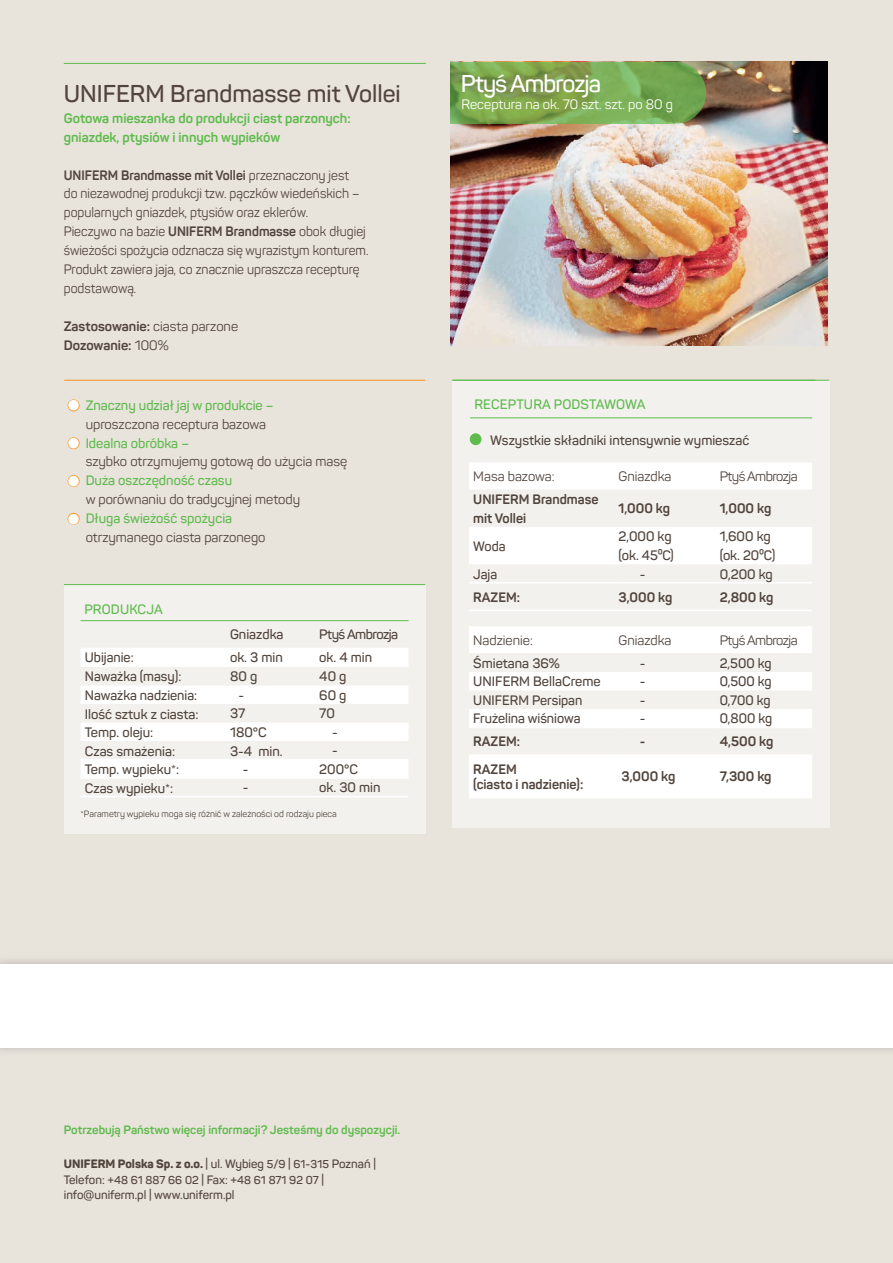
<style>
.page{position:relative;width:893px;height:1263px;background:#e8e3db}
.page>*{position:absolute;margin:0;border:0;box-sizing:border-box;transform-origin:0 0}
.t1{font:600 24px "Panton";color:#51443c}
.t2{font:600 24px "Panton";letter-spacing:-.04em;color:#fff}
.t3{font:600 13.5px/18.9px "Panton";color:#51443c}
.t4{font:13.5px/18.9px "Panton";color:#51443c;scale:.95 1}
.t5{font:13.5px "Panton";color:#51443c}
.t6{font:700 13.5px/18.9px "Panton";color:#51443c}
.t7{font:600 13.5px "Panton";color:#5fbb4e}
.t8{font:700 13.5px/18.9px "Panton";color:#5fbb4e}
.t9{font:13.5px "Panton";color:#fff}
.t10{font:13.5px "Panton";letter-spacing:-.04em;color:#51443c}
.t11{font:600 13.5px "Panton";letter-spacing:-.04em;color:#51443c}
.t12{font:700 12px "Panton";color:#5fbb4e}
.t13{font:800 12px "Panton";color:#51443c}
.t14{font:600 12px "Panton";color:#51443c}
.t15{font:600 11.25px "Panton";color:#51443c}
.t16{font:9px "Panton";color:#51443c}
.s1{font-weight:700}
.s2{font-weight:400}
.s3{font-weight:600}
.s4{font-weight:600;font-size:11.25px}
.s5{font-size:12px}
</style>
<div class="page">
<div style="left:452px;top:381px;width:377px;height:447px;background:#f3f1ee"></div>
<hr style="left:452px;top:380px;width:377px;height:1px;background:#5fbb4e">
<img style="left:450px;top:62px;width:378px;height:283px">
<svg style="left:450px;top:62px;width:219px;height:62px;background:#7da752"></svg>
<svg style="left:644px;top:62px;width:62px;height:62px;background:#6da24d"></svg>
<hr style="left:64px;top:380px;width:361px;height:1px;background:#f7931d">
<div style="left:0;top:964px;width:893px;height:83px;background:#fff"></div>
<hr style="left:64px;top:63px;width:362px;height:1px;background:#5fbb4e">
<div style="left:470px;top:434px;width:11px;height:10px;background:#5fbb4e;border-radius:50%"></div>
<div style="left:470px;top:433px;width:11px;height:12px;border:1px solid #5fbb4e;border-radius:50%"></div>
<svg style="left:469px;top:463px;width:343px;height:334px;fill:#fefefe"></svg>
<hr style="left:469px;top:727px;width:149px;height:1px;background:#fff">
<hr style="left:618px;top:727px;width:102px;height:1px;background:#fff">
<hr style="left:720px;top:727px;width:92px;height:1px;background:#fff">
<hr style="left:469px;top:754px;width:149px;height:2px;background:#fff">
<hr style="left:618px;top:754px;width:102px;height:2px;background:#fff">
<hr style="left:720px;top:754px;width:92px;height:2px;background:#fff">
<hr style="left:469px;top:797px;width:149px;height:1px;background:#fff">
<hr style="left:618px;top:797px;width:102px;height:1px;background:#fff">
<hr style="left:720px;top:797px;width:92px;height:1px;background:#fff">
<hr style="left:469px;top:582px;width:149px;height:1px;background:#fff">
<hr style="left:618px;top:582px;width:102px;height:1px;background:#fff">
<hr style="left:720px;top:582px;width:92px;height:1px;background:#fff">
<hr style="left:469px;top:610px;width:149px;height:1px;background:#fff">
<hr style="left:618px;top:610px;width:102px;height:1px;background:#fff">
<hr style="left:720px;top:610px;width:92px;height:1px;background:#fff">
<div style="left:64px;top:585px;width:361px;height:249px;background:#f3f1ee"></div>
<hr style="left:64px;top:584px;width:361px;height:1px;background:#5fbb4e">
<hr style="left:81px;top:620px;width:328px;height:1px;background:#5fbb4e">
<svg style="left:81px;top:648px;width:327px;height:129px"></svg>
<hr style="left:81px;top:759px;width:149px;height:1px;background:#fff">
<hr style="left:230px;top:759px;width:89px;height:1px;background:#fff">
<hr style="left:319px;top:759px;width:90px;height:1px;background:#fff">
<hr style="left:81px;top:777px;width:149px;height:2px;background:#fff">
<hr style="left:230px;top:777px;width:89px;height:2px;background:#fff">
<hr style="left:319px;top:777px;width:90px;height:2px;background:#fff">
<hr style="left:81px;top:796px;width:149px;height:1px;background:#fff">
<hr style="left:230px;top:796px;width:89px;height:1px;background:#fff">
<hr style="left:319px;top:796px;width:90px;height:1px;background:#fff">
<hr style="left:470px;top:417px;width:342px;height:1px;background:#5fbb4e">
<svg style="left:472px;top:436px;width:8px;height:8px"></svg>
<h1 class="t1" style="left:64px;top:78px;width:338px">UNIFERM Brandmasse mit Vollei</h1>
<p class="t8" style="left:64px;top:108px;width:288px">Gotowa mieszanka do produkcji ciast parzonych: gniazdek, ptysiów i innych wypieków</p>
<p class="t4" style="left:64px;top:165px;width:322px"><span class="s1">UNIFERM Brandmasse mit Vollei</span> przeznaczony jest<br>do niezawodnej produkcji tzw. pączków wiedeńskich – popularnych gniazdek, ptysiów oraz eklerów.<br>Pieczywo na bazie <span class="s1">UNIFERM Brandmasse</span> obok długiej świeżości spożycia odznacza się wyrazistym konturem.<br>Produkt zawiera jaja, co znacznie upraszcza recepturę podstawową.</p>
<p class="t6" style="left:64px;top:316px;width:176px">Zastosowanie: <span class="s2">ciasta parzone<br></span>Dozowanie: <span class="s2">100%</span></p>
<p class="t7" style="left:86px;top:397px;width:189px">Znaczny udział jaj w produkcie –</p>
<p class="t5" style="left:86px;top:416px;width:182px">uproszczona receptura bazowa</p>
<p class="t7" style="left:86px;top:434px;width:105px">Idealna obróbka –</p>
<p class="t5" style="left:86px;top:453px;width:263px">szybko otrzymujemy gotową do użycia masę</p>
<p class="t7" style="left:86px;top:472px;width:148px">Duża oszczędność czasu</p>
<p class="t5" style="left:86px;top:491px;width:216px">w porównaniu do tradycyjnej metody</p>
<p class="t7" style="left:86px;top:510px;width:148px">Długa świeżość spożycia</p>
<p class="t5" style="left:86px;top:529px;width:181px">otrzymanego ciasta parzonego</p>
<p class="t7" style="left:84px;top:601px;width:80px">PRODUKCJA</p>
<p class="t3" style="left:230px;top:625px;width:55px">Gniazdka</p>
<p class="t11" style="left:319px;top:626px;width:80px">Ptyś Ambrozja</p>
<p class="t3" style="left:85px;top:648px;width:50px">Ubijanie:</p>
<p class="t3" style="left:230px;top:648px;width:54px">ok. 3 min</p>
<p class="t3" style="left:319px;top:648px;width:54px">ok. 4 min</p>
<p class="t3" style="left:85px;top:667px;width:98px">Naważka (masy):</p>
<p class="t3" style="left:230px;top:667px;width:29px">80 g</p>
<p class="t3" style="left:319px;top:667px;width:29px">40 g</p>
<p class="t3" style="left:85px;top:686px;width:114px">Naważka nadzienia:</p>
<p class="t3" style="left:239px;top:685px;width:7px">-</p>
<p class="t3" style="left:319px;top:685px;width:29px">60 g</p>
<p class="t3" style="left:85px;top:705px;width:115px">Ilość sztuk z ciasta:</p>
<p class="t3" style="left:230px;top:704px;width:17px">37</p>
<p class="t3" style="left:319px;top:704px;width:17px">70</p>
<p class="t3" style="left:85px;top:723px;width:70px">Temp. oleju:</p>
<p class="t3" style="left:230px;top:723px;width:38px">180°C</p>
<p class="t3" style="left:332px;top:722px;width:7px">-</p>
<p class="t3" style="left:85px;top:742px;width:92px">Czas smażenia:</p>
<p class="t3" style="left:230px;top:742px;width:54px">3-4 min.</p>
<p class="t3" style="left:332px;top:741px;width:7px">-</p>
<p class="t3" style="left:85px;top:760px;width:96px">Temp. wypieku*:</p>
<p class="t3" style="left:243px;top:759px;width:7px">-</p>
<p class="t3" style="left:319px;top:759px;width:40px">200°C</p>
<p class="t3" style="left:85px;top:779px;width:90px">Czas wypieku*:</p>
<p class="t3" style="left:243px;top:778px;width:7px">-</p>
<p class="t3" style="left:319px;top:778px;width:63px">ok. 30 min</p>
<p class="t16" style="left:81px;top:808px;width:258px">*Parametry wypieku moga się różnić w zależności od rodzaju pieca</p>
<h1 class="t2" style="left:461px;top:69px;width:142px">Ptyś Ambrozja</h1>
<p class="t9" style="left:462px;top:96px;width:213px">Receptura na ok. 70 szt. szt. po 80 g</p>
<p class="t7" style="left:474px;top:396px;width:173px">RECEPTURA PODSTAWOWA</p>
<p class="t3" style="left:490px;top:431px;width:261px">Wszystkie składniki intensywnie wymieszać</p>
<p class="t5" style="left:473px;top:468px;width:83px">Masa bazowa:</p>
<p class="t5" style="left:618px;top:468px;width:54px">Gniazdka</p>
<p class="t10" style="left:720px;top:468px;width:79px">Ptyś Ambrozja</p>
<p class="t6" style="left:473px;top:489px;width:127px">UNIFERM Brandmase mit Vollei</p>
<p class="t6" style="left:618px;top:499px;width:53px">1,000 kg</p>
<p class="t6" style="left:720px;top:499px;width:53px">1,000 kg</p>
<p class="t3" style="left:473px;top:536px;width:34px">Woda</p>
<p class="t3" style="left:618px;top:527px;width:57px">2,000 kg (ok. 45⁰C)</p>
<p class="t3" style="left:720px;top:527px;width:57px">1,600 kg (ok. 20⁰C)</p>
<p class="t3" style="left:473px;top:564px;width:26px">Jaja</p>
<p class="t3" style="left:640px;top:564px;width:7px">-</p>
<p class="t3" style="left:720px;top:564px;width:55px">0,200 kg</p>
<p class="t6" style="left:473px;top:587px;width:48px">RAZEM:</p>
<p class="t6" style="left:618px;top:587px;width:55px">3,000 kg</p>
<p class="t6" style="left:720px;top:587px;width:55px">2,800 kg</p>
<p class="t5" style="left:473px;top:632px;width:61px">Nadzienie:</p>
<p class="t5" style="left:618px;top:632px;width:54px">Gniazdka</p>
<p class="t10" style="left:720px;top:632px;width:79px">Ptyś Ambrozja</p>
<p class="t3" style="left:473px;top:653px;width:88px">Śmietana 36%</p>
<p class="t3" style="left:640px;top:653px;width:7px">-</p>
<p class="t3" style="left:720px;top:653px;width:53px">2,500 kg</p>
<p class="t3" style="left:473px;top:672px;width:129px">UNIFERM BellaCreme</p>
<p class="t3" style="left:640px;top:672px;width:7px">-</p>
<p class="t3" style="left:720px;top:672px;width:54px">0,500 kg</p>
<p class="t3" style="left:473px;top:690px;width:111px">UNIFERM Persipan</p>
<p class="t3" style="left:640px;top:690px;width:7px">-</p>
<p class="t3" style="left:720px;top:690px;width:52px">0,700 kg</p>
<p class="t3" style="left:473px;top:709px;width:109px">Frużelina wiśniowa</p>
<p class="t3" style="left:640px;top:709px;width:7px">-</p>
<p class="t3" style="left:720px;top:709px;width:54px">0,800 kg</p>
<p class="t6" style="left:473px;top:732px;width:48px">RAZEM:</p>
<p class="t6" style="left:640px;top:732px;width:7px">-</p>
<p class="t6" style="left:720px;top:732px;width:55px">4,500 kg</p>
<p class="t6" style="left:473px;top:761px;width:112px;line-height:15px">RAZEM<br>(ciasto i nadzienie):</p>
<p class="t6" style="left:621px;top:767px;width:55px">3,000 kg</p>
<p class="t6" style="left:720px;top:767px;width:53px">7,300 kg</p>
<p class="t12" style="left:64px;top:1122px;width:338px">Potrzebują Państwo więcej informacji? Jesteśmy do dyspozycji.</p>
<p class="t13" style="left:64px;top:1156px;width:314px">UNIFERM Polska Sp. z o.o. <span class="s3">| ul. Wybieg</span> <span class="s4">5</span><span class="s3">/</span><span class="s4">9</span> <span class="s3">|</span> <span class="s4">61</span><span class="s3">-</span><span class="s4">315</span> <span class="s3">Poznań |</span></p>
<p class="t15" style="left:64px;top:1173px;width:262px"><span class="s5">Telefon: +</span>48 61 887 66 02 <span class="s5">| Fax: +</span>48 61 871 92 07 <span class="s5">|</span></p>
<p class="t14" style="left:64px;top:1187px;width:172px">info@uniferm.pl | www.uniferm.pl</p>
</div>
